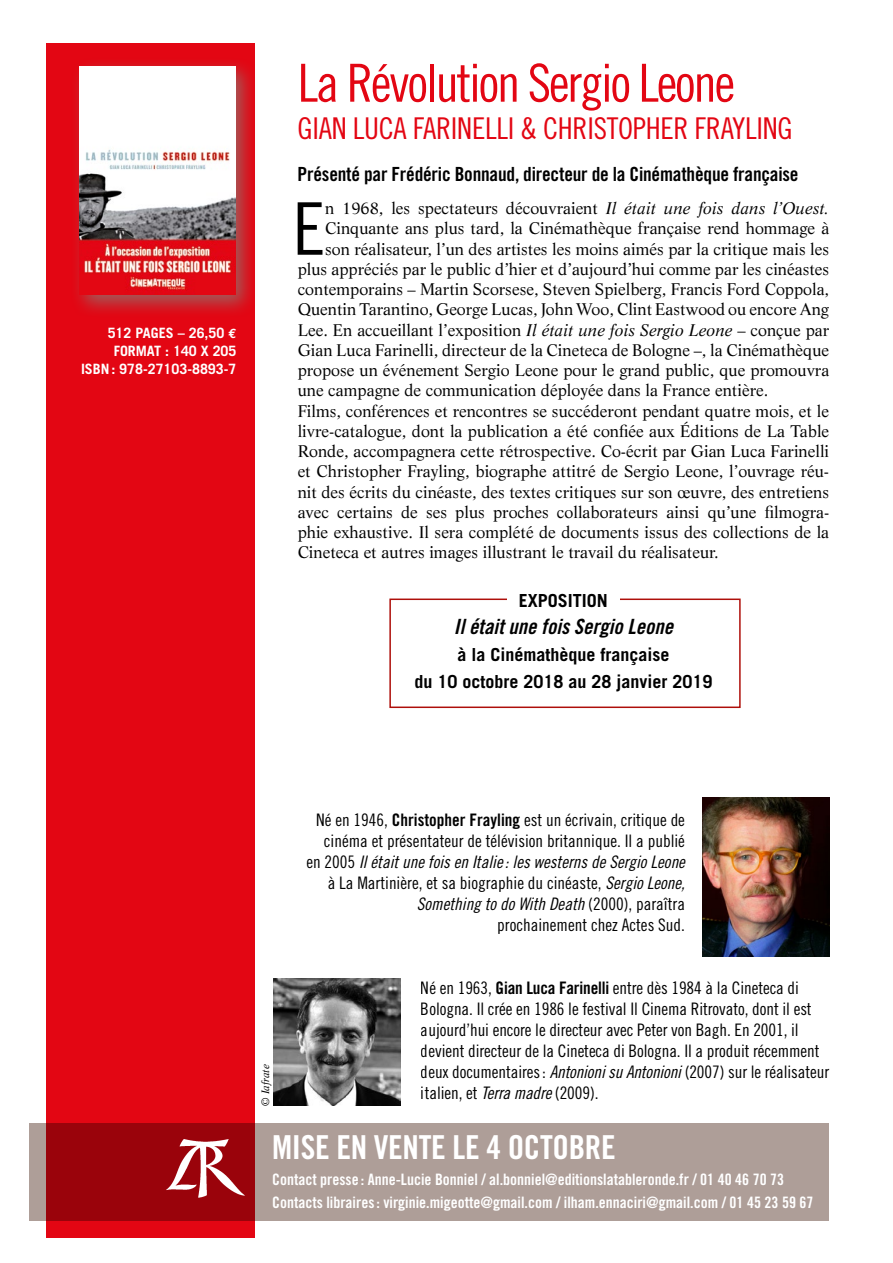
<style>
.page{position:relative;width:893px;height:1263px;background:#fff}
.page>*{position:absolute;margin:0;border:0;box-sizing:border-box;transform-origin:0 0}
.t1{font:72.6px "Trade Gothic Cond Eighteen";color:#000}
.t2{font:52.5px "Trade Gothic Cond Eighteen";letter-spacing:-.04em;color:#e30613}
.t3{font:33px "Trade Gothic LT Std Bd Cn 20";letter-spacing:-.01em;color:#fff}
.t4{font:30px "Trade Gothic Cond Eighteen";letter-spacing:-.01em;color:#e30613}
.t5{font:21px "Trade Gothic LT Std Bd Cn 20 Obl";color:#000}
.t6{font:19.5px "Trade Gothic Bold Cond Twenty";letter-spacing:-.01em;color:#000}
.t7{font:700 18px/27px "Trade Gothic LT Std";color:#000;text-align:center}
.t8{font:17.25px/21px "Trade Gothic Cond Eighteen";letter-spacing:-.005em;color:#000}
.t9{font:17.25px "Trade Gothic Cond Eighteen Obl";color:#000}
.t10{font:16.5px "Life";color:#000}
.t11{font:15.75px/22.5px "Trade Gothic LT Std Bd Cn 20";color:#fff}
.t12{font:700 14.25px/18px "Trade Gothic";color:#fff;text-align:right}
.t13{font:italic 10.5px "Life";letter-spacing:-.005em;color:#000}
.s1{font-family:"Euro Mono";font-size:13.5px}
.s2{font-style:italic}
.s3{font-family:"Trade Gothic Bold Cond Twenty"}
.s4{font-family:"Trade Gothic Cond Eighteen"}
.s5{font-family:"Trade Gothic Cond Eighteen Obl"}
</style>
<div class="page">
<div style="left:47px;top:43px;width:208px;height:1194px;background:#e30613"></div>
<img style="left:702px;top:797px;width:127px;height:159px">
<svg style="left:30px;top:1123px;width:799px;height:97px;background:#a97d7a"></svg>
<img style="left:166px;top:1137px;width:82px;height:62px">
<div style="left:70px;top:57px;width:189px;height:261px;background:#8c7872;opacity:.75"></div>
<img style="left:79px;top:66px;width:156px;height:229px">
<img style="left:273px;top:978px;width:127px;height:128px">
<div style="left:389px;top:598px;width:352px;height:110px;border:2px solid #ae0f0a"></div>
<div style="left:507px;top:587px;width:113px;height:22px;background:#fff"></div>
<p class="t12" style="left:81px;top:324px;width:157px">512 PAGES – 26,50 <span class="s1">€<br></span>FORMAT : 140 X 205<br>ISBN: 978-27103-8893-7</p>
<h2 class="t2" style="left:298px;top:52px;width:439px">La Révolution Sergio Leone</h2>
<h3 class="t4" style="left:298px;top:110px;width:496px">GIAN LUCA FARINELLI &amp; CHRISTOPHER FRAYLING</h3>
<p class="t6" style="left:298px;top:162px;width:502px">Présenté par Frédéric Bonnaud, directeur de la Cinémathèque française</p>
<h1 class="t1" style="left:293px;top:186px;width:34px">E</h1>
<p class="t10" style="left:325px;top:198px;width:505px">n 1968, les spectateurs découvraient <span class="s2">Il était une fois dans l’Ouest.</span></p>
<p class="t10" style="left:325px;top:219px;width:505px">Cinquante ans plus tard, la Cinémathèque française rend hommage à</p>
<p class="t10" style="left:325px;top:239px;width:505px">son réalisateur, l’un des artistes les moins aimés par la critique mais les</p>
<p class="t10" style="left:298px;top:259px;width:533px">plus appréciés par le public d’hier et d’aujourd’hui comme par les cinéastes</p>
<p class="t10" style="left:298px;top:279px;width:533px">contemporains – Martin Scorsese, Steven Spielberg, Francis Ford Coppola,</p>
<p class="t10" style="left:298px;top:300px;width:533px">Quentin Tarantino, George Lucas, John Woo, Clint Eastwood ou encore Ang</p>
<p class="t10" style="left:298px;top:320px;width:533px">Lee. En accueillant l’exposition <span class="s2">Il était une fois Sergio Leone</span> – conçue par</p>
<p class="t10" style="left:298px;top:340px;width:533px">Gian Luca Farinelli, directeur de la Cineteca de Bologne –, la Cinémathèque</p>
<p class="t10" style="left:298px;top:360px;width:533px">propose un événement Sergio Leone pour le grand public, que promouvra</p>
<p class="t10" style="left:298px;top:380px;width:472px">une campagne de communication déployée dans la France entière.</p>
<p class="t10" style="left:298px;top:401px;width:533px">Films, conférences et rencontres se succéderont pendant quatre mois, et le</p>
<p class="t10" style="left:298px;top:421px;width:533px">livre-catalogue, dont la publication a été confiée aux Éditions de La Table</p>
<p class="t10" style="left:298px;top:441px;width:533px">Ronde, accompagnera cette rétrospective. Co-écrit par Gian Luca Farinelli</p>
<p class="t10" style="left:298px;top:461px;width:533px">et Christopher Frayling, biographe attitré de Sergio Leone, l’ouvrage réu-</p>
<p class="t10" style="left:298px;top:482px;width:533px">nit des écrits du cinéaste, des textes critiques sur son œuvre, des entretiens</p>
<p class="t10" style="left:298px;top:502px;width:533px">avec certains de ses plus proches collaborateurs ainsi qu’une filmogra-</p>
<p class="t10" style="left:298px;top:522px;width:533px">phie exhaustive. Il sera complété de documents issus des collections de la</p>
<p class="t10" style="left:298px;top:542px;width:422px">Cineteca et autres images illustrant le travail du réalisateur.</p>
<p class="t7" style="left:519px;top:586px;width:91px">EXPOSITION</p>
<p class="t5" style="left:454px;top:613px;width:221px">Il était une fois Sergio Leone</p>
<p class="t7" style="left:414px;top:640px;width:300px">à la Cinémathèque française<br>du 10 octobre 2018 au 28 janvier 2019</p>
<p class="t13" style="left:259px;top:1106px;width:43px;rotate:-90deg">© Iafrate</p>
<p class="t8" style="left:316px;top:809px;width:370px;text-align:center">Né en 1946, <span class="s3">Christopher Frayling</span> est un écrivain, critique de cinéma et présentateur de télévision britannique. Il a publié</p>
<p class="t9" style="left:306px;top:851px;width:380px"><span class="s4">en 2005</span> Il était une fois en Italie: les westerns de Sergio Leone</p>
<p class="t8" style="left:328px;top:872px;width:359px">à La Martinière, et sa biographie du cinéaste, <span class="s5">Sergio Leone,</span></p>
<p class="t9" style="left:417px;top:893px;width:270px">Something to do With Death <span class="s4">(2000), paraîtra</span></p>
<p class="t8" style="left:497px;top:914px;width:189px">prochainement chez Actes Sud.</p>
<p class="t8" style="left:421px;top:977px;width:410px">Né en 1963, <span class="s3">Gian Luca Farinelli</span> entre dès 1984 à la Cineteca di Bologna. Il crée en 1986 le festival Il Cinema Ritrovato, dont il est aujourd’hui encore le directeur avec Peter von Bagh. En 2001, il devient directeur de la Cineteca di Bologna. Il a produit récemment deux documentaires: <span class="s5">Antonioni su Antonioni</span> (2007) sur le réalisateur italien, et <span class="s5">Terra madre</span> (2009).</p>
<h3 class="t3" style="left:272px;top:1127px;width:345px">MISE EN VENTE LE 4 OCTOBRE</h3>
<p class="t11" style="left:272px;top:1168px;width:543px">Contact presse : Anne-Lucie Bonniel / al.bonniel@editionslatableronde.fr / 01 40 46 70 73<br>Contacts libraires: virginie.migeotte@gmail.com / ilham.ennaciri@gmail.com / 01 45 23 59 67</p>
</div>
